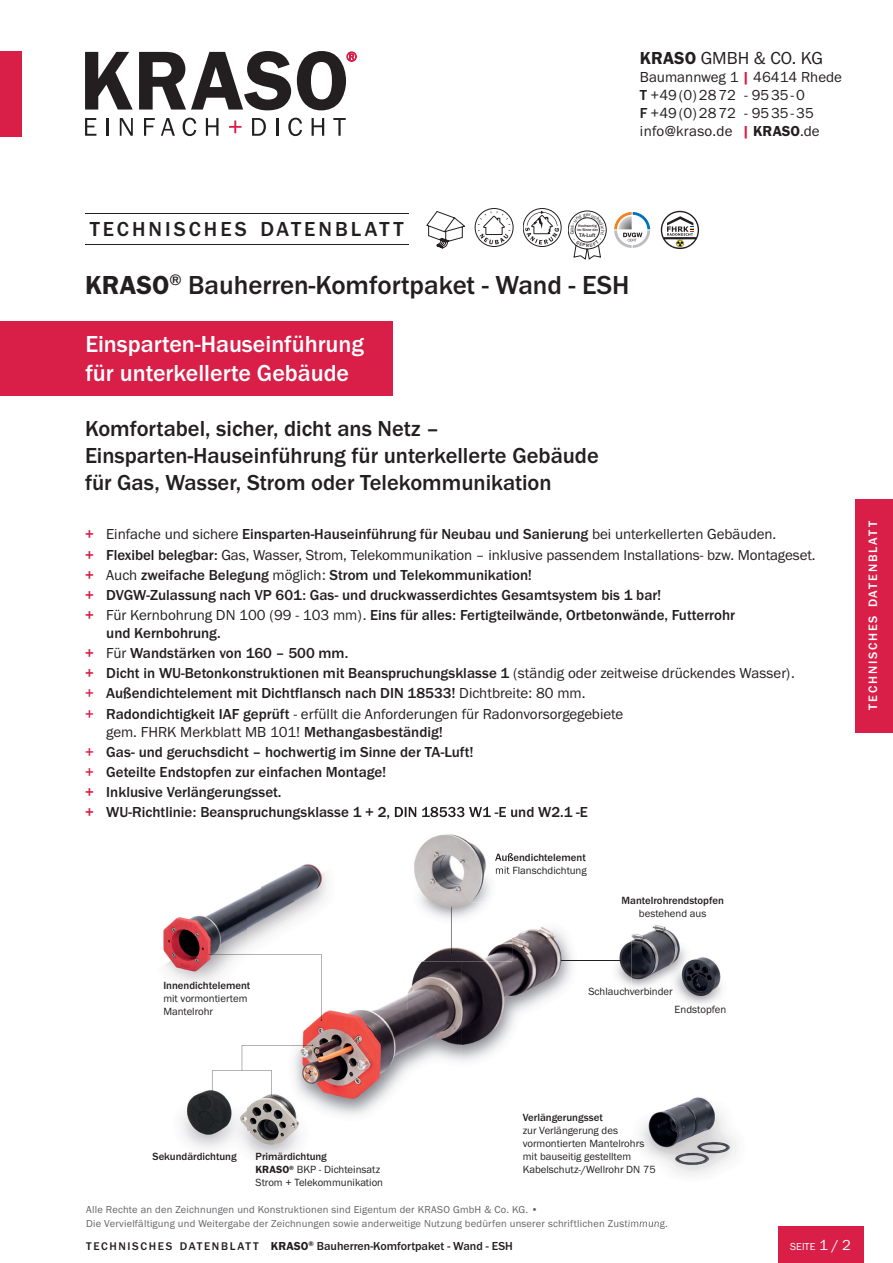
<style>
.page{position:relative;width:893px;height:1263px;background:#fff}
.page>*{position:absolute;margin:0;border:0;box-sizing:border-box;transform-origin:0 0}
.t1{font:500 27px "Franklin Gothic URW";color:#231f20}
.t2{font:500 24px/28.8px "Franklin Gothic URW";color:#fff}
.t3{font:500 22.5px/27px "Franklin Gothic URW";color:#231f20}
.t4{font:500 21px "Franklin Gothic URW";letter-spacing:.145em;color:#231f20}
.t5{font:18px "Franklin Gothic URW Boo";color:#231f20}
.t6{font:500 15px/20.1px "Franklin Gothic URW";color:#231f20}
.t7{font:15px/18px "Franklin Gothic URW Boo";letter-spacing:-.005em;color:#231f20}
.t8{font:500 12.6px "Franklin Gothic URW";letter-spacing:.145em;color:#fff}
.t9{font:500 12px "Franklin Gothic URW";color:#231f20}
.t10{font:10.8px/12.9px "Franklin Gothic URW Boo";color:#231f20}
.t11{font:500 10.8px "Franklin Gothic URW";color:#231f20}
.t12{font:10.5px/13.5px "Franklin Gothic URW Boo";letter-spacing:.02em;color:#636366}
.t13{font:10.5px "Franklin Gothic URW Boo";letter-spacing:-.005em;color:#fff}
.t14{font:500 5.55px "Franklin Gothic URW";color:#231f20}
.t15{font:500 3.9px/4.7px "Franklin Gothic URW";color:#231f20;text-align:center}
.s1{font-family:"Franklin Gothic URW Dem"}
.s2{font-family:"Franklin Gothic URW Dem";color:#d91e47}
.s3{font-family:"Franklin Gothic URW";font-weight:500}
.s4{font-family:"Franklin Gothic URW Dem";font-weight:400}
.s5{font-family:"Franklin Gothic URW Dem";font-weight:400;color:#d91e47}
.s6{font-family:"Franklin Gothic URW Boo";font-weight:400}
.s7{color:#d91e47}
.s8{font-family:"Franklin Gothic URW";font-weight:500;color:#d91e47}
.s9{font-size:11.55px}
.s10{font-size:15px}
</style>
<div class="page">
<svg style="left:85px;top:52px;width:48px;height:58px"></svg>
<svg style="left:139px;top:51px;width:152px;height:59px"></svg>
<svg style="left:85px;top:118px;width:11px;height:18px"></svg>
<hr style="left:106px;top:118px;width:3px;height:18px;background:#231f20">
<svg style="left:120px;top:118px;width:13px;height:18px"></svg>
<svg style="left:144px;top:118px;width:11px;height:18px"></svg>
<svg style="left:161px;top:118px;width:14px;height:18px"></svg>
<svg style="left:183px;top:118px;width:13px;height:18px"></svg>
<svg style="left:206px;top:118px;width:12px;height:18px"></svg>
<svg style="left:229px;top:121px;width:12px;height:12px"></svg>
<svg style="left:252px;top:118px;width:14px;height:18px"></svg>
<svg style="left:276px;top:118px;width:2px;height:18px"></svg>
<svg style="left:288px;top:118px;width:14px;height:18px"></svg>
<svg style="left:312px;top:118px;width:12px;height:18px"></svg>
<svg style="left:333px;top:118px;width:13px;height:18px"></svg>
<svg style="left:297px;top:51px;width:59px;height:59px"></svg>
<div style="left:0;top:51px;width:21px;height:85px;background:#d91e47"></div>
<div style="left:856px;top:499px;width:37px;height:233px;background:#d91e47"></div>
<hr style="left:85px;top:213px;width:323px;height:1px;background:#231f20">
<hr style="left:85px;top:244px;width:323px;height:1px;background:#231f20">
<div style="left:778px;top:1227px;width:85px;height:36px;background:#d91e47"></div>
<div style="left:0;top:321px;width:393px;height:75px;background:#d91e47"></div>
<svg style="left:427px;top:211px;width:38px;height:37px"></svg>
<svg style="left:475px;top:208px;width:38px;height:39px"></svg>
<div style="left:523px;top:208px;width:38px;height:39px;border:1px solid #231f20;border-radius:50%"></div>
<svg style="left:525px;top:211px;width:34px;height:33px"></svg>
<svg style="left:614px;top:212px;width:36px;height:36px"></svg>
<svg style="left:661px;top:211px;width:38px;height:38px"></svg>
<img style="left:182px;top:1089px;width:69px;height:62px">
<img style="left:251px;top:1131px;width:49px;height:27px">
<img style="left:376px;top:995px;width:31px;height:15px">
<img style="left:461px;top:926px;width:111px;height:135px">
<img style="left:407px;top:961px;width:54px;height:108px">
<img style="left:247px;top:1010px;width:163px;height:121px">
<img style="left:163px;top:886px;width:99px;height:97px">
<img style="left:262px;top:864px;width:65px;height:38px">
<img style="left:247px;top:902px;width:73px;height:52px">
<img style="left:641px;top:1097px;width:96px;height:78px">
<img style="left:622px;top:1219px;width:43px;height:5px">
<img style="left:631px;top:925px;width:91px;height:79px">
<img style="left:616px;top:941px;width:15px;height:45px">
<svg style="left:208px;top:954px;width:114px;height:67px"></svg>
<hr style="left:561px;top:960px;width:60px;height:1px;background:#231f20">
<svg style="left:212px;top:1045px;width:101px;height:50px"></svg>
<img style="left:414px;top:806px;width:98px;height:155px">
<img style="left:388px;top:807px;width:124px;height:13px">
<img style="left:495px;top:853px;width:17px;height:8px">
<img style="left:496px;top:866px;width:16px;height:10px">
<img style="left:451px;top:906px;width:1px;height:47px">
<svg style="left:568px;top:211px;width:38px;height:48px"></svg>
<p class="t5" style="left:640px;top:47px;width:185px"><span class="s1">KRASO</span> GMBH &amp; CO. KG</p>
<p class="t7" style="left:640px;top:68px;width:204px">Baumannweg 1 <span class="s2">|</span> 46414 Rhede<br><span class="s3">T</span> +49 (0) 28 72 - 95 35 - 0<br><span class="s3">F</span> +49 (0) 28 72 - 95 35 - 35 info@kraso.de <span class="s2">|</span> <span class="s1">KRASO</span>.de</p>
<h3 class="t4" style="left:90px;top:216px;width:315px">TECHNISCHES DATENBLATT</h3>
<h1 class="t1" style="left:85px;top:269px;width:546px"><span class="s4">KRASO</span><sup>®</sup> Bauherren-Komfortpaket - Wand - ESH</h1>
<p class="t15" style="left:577px;top:223px;width:22px">Hochwertig im Sinne der</p>
<p class="t14" style="left:579px;top:231px;width:18px">TA-Luft</p>
<h2 class="t2" style="left:85px;top:329px;width:280px">Einsparten-Hauseinführung für unterkellerte Gebäude</h2>
<h3 class="t3" style="left:85px;top:415px;width:515px">Komfortabel, sicher, dicht ans Netz –<br>Einsparten-Hauseinführung für unterkellerte Gebäude für Gas, Wasser, Strom oder Telekommunikation</h3>
<p class="t6" style="left:85px;top:524px;width:693px"><span class="s5">+</span> <span class="s6">Einfache und sichere</span> Einsparten-Hauseinführung für Neubau und Sanierung <span class="s6">bei unterkellerten Gebäuden.</span></p>
<p class="t7" style="left:85px;top:545px;width:732px"><span class="s2">+</span> <span class="s3">Flexibel belegbar:</span> Gas, Wasser, Strom, Telekommunikation – inklusive passendem Installations- bzw. Montageset.</p>
<p class="t6" style="left:85px;top:564px;width:652px"><span class="s5">+</span> <span class="s6">Auch</span> zweifache Belegung <span class="s6">möglich:</span> Strom und Telekommunikation!<br><span class="s5">+</span> DVGW-Zulassung nach VP 601: Gas- und druckwasserdichtes Gesamtsystem bis 1 bar!<br><span class="s5">+</span> <span class="s6">Für Kernbohrung DN 100 (99 - 103 mm).</span> Eins für alles: Fertigteilwände, Ortbetonwände, Futterrohr</p>
<p class="t6" style="left:85px;top:623px;width:711px;text-indent:21px">und Kernbohrung.<br><span class="s5">+</span> <span class="s6">Für</span> Wandstärken von 160 – 500 mm.<br><span class="s5">+</span> Dicht in WU-Betonkonstruktionen mit Beanspruchungsklasse 1 <span class="s6">(ständig oder zeitweise drückendes Wasser). </span><span class="s7">+</span> Außendichtelement mit Dichtflansch nach DIN 18533! <span class="s6">Dichtbreite: 80 mm.</span></p>
<p class="t7" style="left:106px;top:704px;width:518px;text-indent:-21px"><span class="s8">+</span> <span class="s3">Radondichtigkeit IAF geprüft</span> - erfüllt die Anforderungen für Radonvorsorgegebiete gem. FHRK Merkblatt MB 101! <span class="s3">Methangasbeständig!</span></p>
<p class="t6" style="left:85px;top:741px;width:504px"><span class="s7">+</span> Gas- und geruchsdicht – hochwertig im Sinne der TA-Luft!<br><span class="s7">+</span> Geteilte Endstopfen zur einfachen Montage!<br><span class="s5">+</span> Inklusive Verlängerungsset.<br><span class="s5">+</span> WU-Richtlinie: Beanspruchungsklasse 1 + 2, DIN 18533 W1 -E und W2.1 -E</p>
<p class="t11" style="left:163px;top:978px;width:89px">Innendichtelement</p>
<p class="t10" style="left:163px;top:991px;width:86px">mit vormontiertem<br>Mantelrohr</p>
<p class="t11" style="left:495px;top:850px;width:92px">Außendichtelement</p>
<p class="t10" style="left:495px;top:863px;width:93px">mit Flanschdichtung</p>
<p class="t11" style="left:621px;top:894px;width:104px">Mantelrohrendstopfen</p>
<p class="t10" style="left:639px;top:907px;width:69px">bestehend aus</p>
<p class="t10" style="left:588px;top:985px;width:86px">Schlauchverbinder</p>
<p class="t10" style="left:675px;top:1003px;width:53px">Endstopfen</p>
<p class="t8" style="left:865px;top:710px;width:190px;rotate:-90deg">TECHNISCHES DATENBLATT</p>
<p class="t11" style="left:152px;top:1150px;width:86px">Sekundärdichtung</p>
<p class="t11" style="left:256px;top:1150px;width:73px">Primärdichtung</p>
<p class="t10" style="left:256px;top:1163px;width:129px"><span class="s1">KRASO</span><sup>®</sup> BKP - Dichteinsatz<br>Strom + Telekommunikation</p>
<p class="t11" style="left:523px;top:1111px;width:82px">Verlängerungsset</p>
<p class="t10" style="left:523px;top:1124px;width:134px">zur Verlängerung des vormontierten Mantelrohrs mit bauseitig gestelltem<br>Kabelschutz-/Wellrohr DN 75</p>
<p class="t12" style="left:86px;top:1203px;width:583px">Alle Rechte an den Zeichnungen und Konstruktionen sind Eigentum der KRASO GmbH &amp; Co. KG. •<br>Die Vervielfältigung und Weitergabe der Zeichnungen sowie anderweitige Nutzung bedürfen unserer schriftlichen Zustimmung.</p>
<p class="t9" style="left:86px;top:1239px;width:428px"><span class="s9">T E C H N I S C H E S DAT E N B L AT T</span> <span class="s4">KRASO</span><sup>®</sup> Bauherren-Komfortpaket - Wand - ESH</p>
<p class="t13" style="left:790px;top:1240px;width:62px">SEITE <span class="s10">1 / 2</span></p>
</div>
